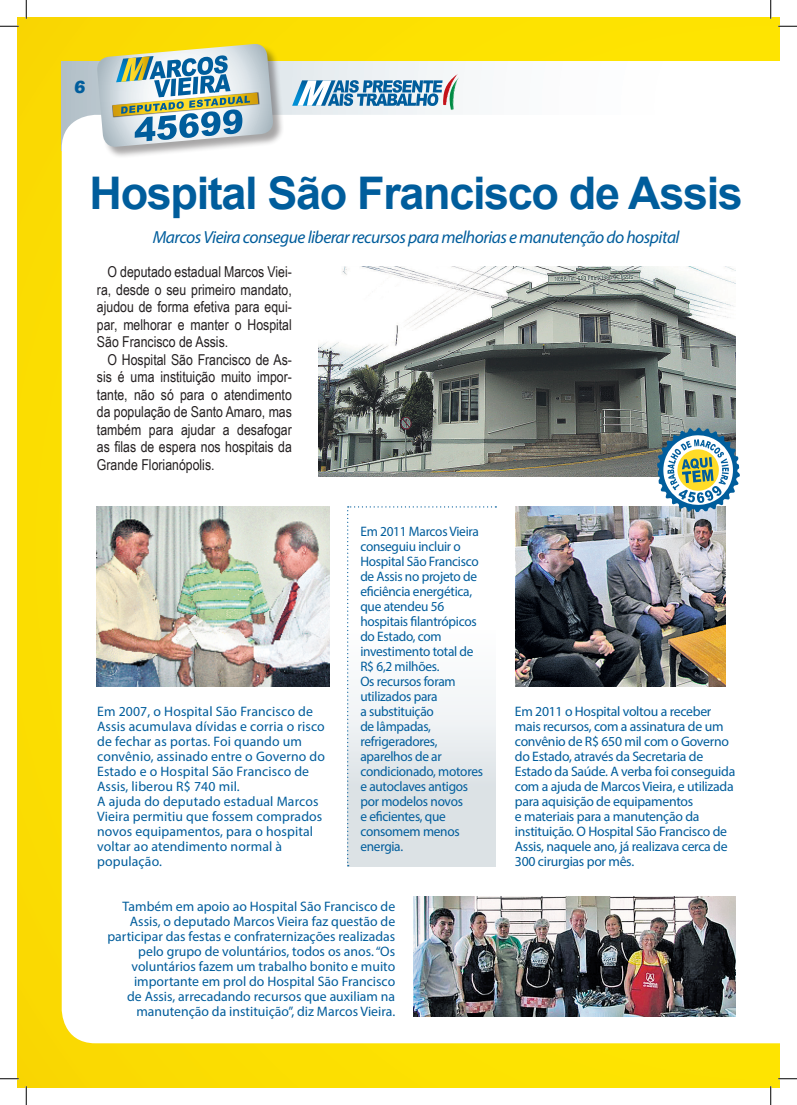
<style>
.page{position:relative;width:797px;height:1105px;background:#fff}
.page>*{position:absolute;margin:0;border:0;box-sizing:border-box;transform-origin:0 0}
.t1{font:700 45px "Arial";letter-spacing:-.03em;color:#005d9c}
.t2{font:italic 17.5px "Myriad Pro";letter-spacing:-.03em;color:#005d9c}
.t3{font:900 16.88px "Arial";color:#005d9c}
.t4{font:15px/17.5px "Arial Narrow";color:#231f20;text-align:justify}
.t5{font:13.75px/15px "Myriad Pro";letter-spacing:-.02em;color:#005d9c}
.t6{font:13.75px/15px "Myriad Pro";color:#005d9c;text-align:right}
.t7{font:13.75px/15px "Myriad Pro";letter-spacing:.01em;color:#005d9c}
</style>
<div class="page">
<div style="left:17px;top:17px;width:762px;height:1070px;background:#fbdd01"></div>
<svg style="left:62px;top:62px;width:717px;height:53px;background:#f3f6f7"></svg>
<div style="left:62px;top:115px;width:717px;height:928px;background:#fff"></div>
<svg style="left:292px;top:73px;width:167px;height:38px;background:#9dbed3"></svg>
<div style="left:98px;top:45px;width:187px;height:114px;background:#231f20;opacity:.4"></div>
<svg style="left:96px;top:44px;width:178px;height:104px;background:#acbfb2"></svg>
<img style="left:414px;top:896px;width:321px;height:120px">
<img style="left:516px;top:506px;width:209px;height:180px">
<img style="left:318px;top:266px;width:417px;height:210px">
<img style="left:97px;top:506px;width:233px;height:180px">
<svg style="left:347px;top:506px;width:149px;height:360px;background:#f0f2f4"></svg>
<svg style="left:655px;top:427px;width:85px;height:86px;background:#95b0ae"></svg>
<svg style="left:0;top:25px;width:19px;height:2px"></svg>
<svg style="left:778px;top:25px;width:19px;height:2px"></svg>
<svg style="left:0;top:1078px;width:19px;height:1px"></svg>
<svg style="left:778px;top:1078px;width:19px;height:1px"></svg>
<svg style="left:25px;top:0;width:2px;height:19px"></svg>
<svg style="left:25px;top:1086px;width:2px;height:19px"></svg>
<svg style="left:770px;top:0;width:1px;height:19px"></svg>
<svg style="left:770px;top:1086px;width:1px;height:19px"></svg>
<p class="t3" style="left:74px;top:74px;width:15px">6</p>
<h1 class="t1" style="left:89px;top:163px;width:655px">Hospital São Francisco de Assis</h1>
<p class="t2" style="left:153px;top:226px;width:528px">Marcos Vieira consegue liberar recursos para melhorias e manutenção do hospital</p>
<p class="t4" style="left:97px;top:263px;width:196px;text-indent:11px">O deputado estadual Marcos Viei&shy;ra, desde o seu primeiro mandato, ajudou de forma efetiva para equi&shy;par, melhorar e manter o Hospital São Francisco de Assis.</p>
<p class="t4" style="left:97px;top:350px;width:196px;text-indent:11px">O Hospital São Francisco de As&shy;sis é uma instituição muito impor&shy;tante, não só para o atendimento da população de Santo Amaro, mas também para ajudar a desafogar as filas de espera nos hospitais da Grande Florianópolis.</p>
<p class="t7" style="left:97px;top:704px;width:229px">Em 2007, o Hospital São Francisco de<br>Assis acumulava dívidas e corria o risco de fechar as portas. Foi quando um convênio, assinado entre o Governo do<br>Estado e o Hospital São Francisco de<br>Assis, liberou R$ 740 mil.<br>A ajuda do deputado estadual Marcos<br>Vieira permitiu que fossem comprados novos equipamentos, para o hospital voltar ao atendimento normal à população.</p>
<p class="t5" style="left:360px;top:524px;width:124px">Em 2011 Marcos Vieira conseguiu incluir o<br>Hospital São Francisco de Assis no projeto de eficiência energética, que atendeu 56 hospitais filantrópicos do Estado, com investimento total de<br>R$ 6,2 milhões.<br>Os recursos foram utilizados para<br>a substituição<br>de lâmpadas, refrigeradores, aparelhos de ar condicionado, motores e autoclaves antigos por modelos novos<br>e eficientes, que consomem menos energia.</p>
<p class="t6" style="left:107px;top:899px;width:289px">Também em apoio ao Hospital São Francisco de Assis, o deputado Marcos Vieira faz questão de participar das festas e confraternizações realizadas pelo grupo de voluntários, todos os anos. “Os voluntários fazem um trabalho bonito e muito importante em prol do Hospital São Francisco<br>de Assis, arrecadando recursos que auxiliam na manutenção da instituição”, diz Marcos Vieira.</p>
<p class="t5" style="left:515px;top:704px;width:222px">Em 2011 o Hospital voltou a receber mais recursos, com a assinatura de um convênio de R$ 650 mil com o Governo do Estado, através da Secretaria de Estado da Saúde. A verba foi conseguida com a ajuda de Marcos Vieira, e utilizada para aquisição de equipamentos<br>e materiais para a manutenção da instituição. O Hospital São Francisco de Assis, naquele ano, já realizava cerca de 300 cirurgias por mês.</p>
</div>
